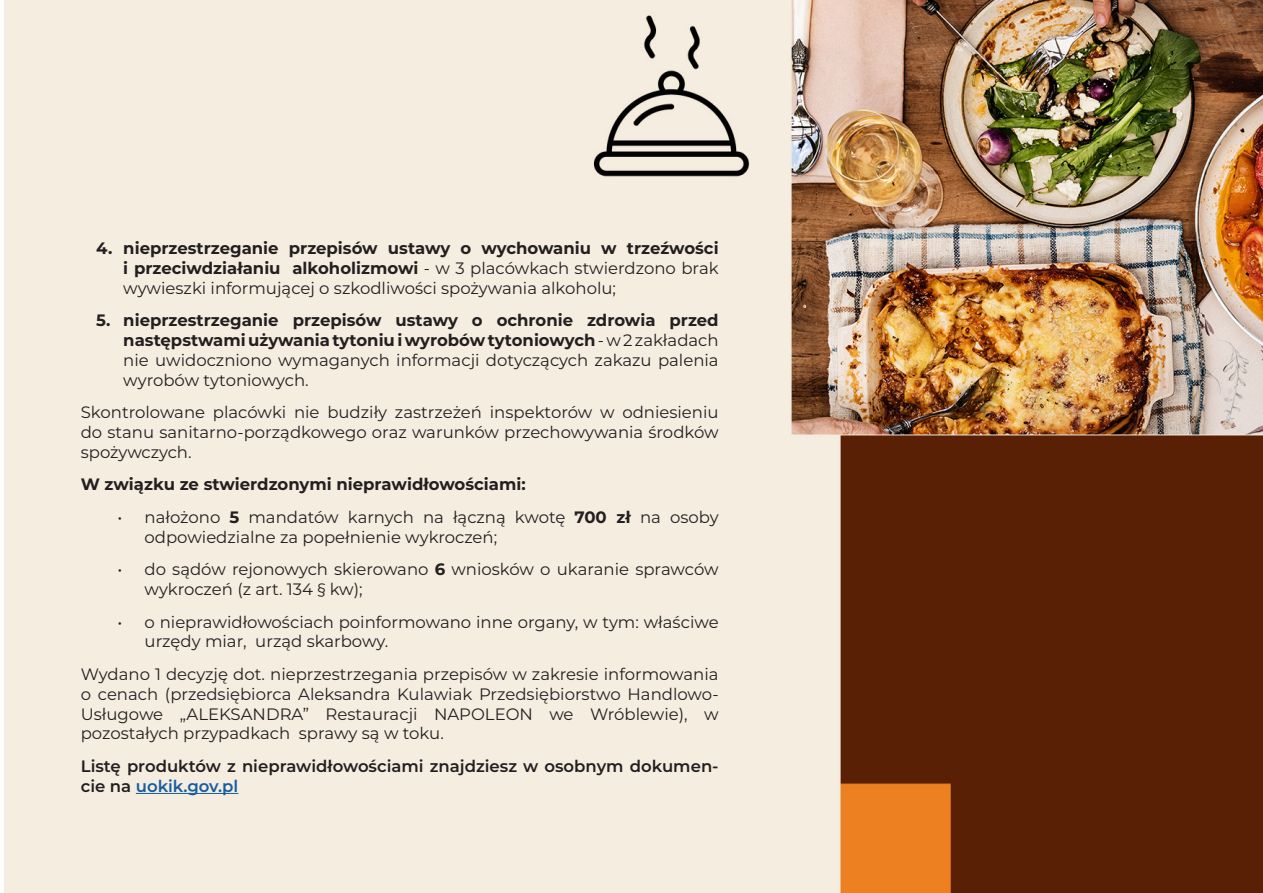
<style>
.page{position:relative;width:1263px;height:893px;background:#fff}
.page>*{position:absolute;margin:0;border:0;box-sizing:border-box;transform-origin:0 0}
.t1{font:16.5px/19.8px "Montserrat";color:#231f20}
.t2{font:700 16.5px/19.8px "Montserrat";color:#231f20;text-align:justify}
.t3{font:600 16.5px/19.8px "Montserrat";color:#231f20}
.s1{font-weight:400}
.s2{font-weight:700}
.s3{color:#175d9e}
</style>
<div class="page">
<img style="left:4px;top:0;width:1259px;height:893px">
<hr style="left:136px;top:793px;width:102px;height:1px;background:#175d9e">
<p class="t2" style="left:123px;top:238px;width:597px;text-indent:-27px">4. nieprzestrzeganie przepisów ustawy o wychowaniu w trzeźwości i przeciwdziałaniu alkoholizmowi <span class="s1">- w 3 placówkach stwierdzono brak wywieszki informującej o szkodliwości spożywania alkoholu;</span></p>
<p class="t2" style="left:123px;top:310px;width:597px;text-indent:-27px">5. nieprzestrzeganie przepisów ustawy o ochronie zdrowia przed następstwami używania tytoniu i wyrobów tytoniowych <span class="s1">- w 2 zakładach nie uwidoczniono wymaganych informacji dotyczących zakazu palenia wyrobów tytoniowych.</span></p>
<p class="t1" style="left:81px;top:402px;width:639px;text-align:justify">Skontrolowane placówki nie budziły zastrzeżeń inspektorów w odniesieniu do stanu sanitarno-porządkowego oraz warunków przechowywania środków spożywczych.</p>
<p class="t2" style="left:81px;top:474px;width:446px">W związku ze stwierdzonymi nieprawidłowościami:</p>
<p class="t1" style="left:145px;top:507px;width:576px;text-indent:-27px">• nałożono <span class="s2">5</span> mandatów karnych na łączną kwotę <span class="s2">700 zł</span> na osoby odpowiedzialne za popełnienie wykroczeń;</p>
<p class="t1" style="left:145px;top:559px;width:576px;text-indent:-27px">• do sądów rejonowych skierowano <span class="s2">6</span> wniosków o ukaranie sprawców wykroczeń (z art. 134 § kw);</p>
<p class="t1" style="left:145px;top:611px;width:576px;text-indent:-27px">• o nieprawidłowościach poinformowano inne organy, w tym: właściwe urzędy miar, urząd skarbowy.</p>
<p class="t1" style="left:81px;top:664px;width:639px;text-align:justify">Wydano 1 decyzję dot. nieprzestrzegania przepisów w zakresie informowania o cenach (przedsiębiorca Aleksandra Kulawiak Przedsiębiorstwo Handlowo-Usługowe „ALEKSANDRA” Restauracji NAPOLEON we Wróblewie), w pozostałych przypadkach sprawy są w toku.</p>
<p class="t3" style="left:81px;top:755px;width:639px">Listę produktów z nieprawidłowościami znajdziesz w osobnym dokumen&shy;cie na <span class="s3">uokik.gov.pl</span></p>
</div>
